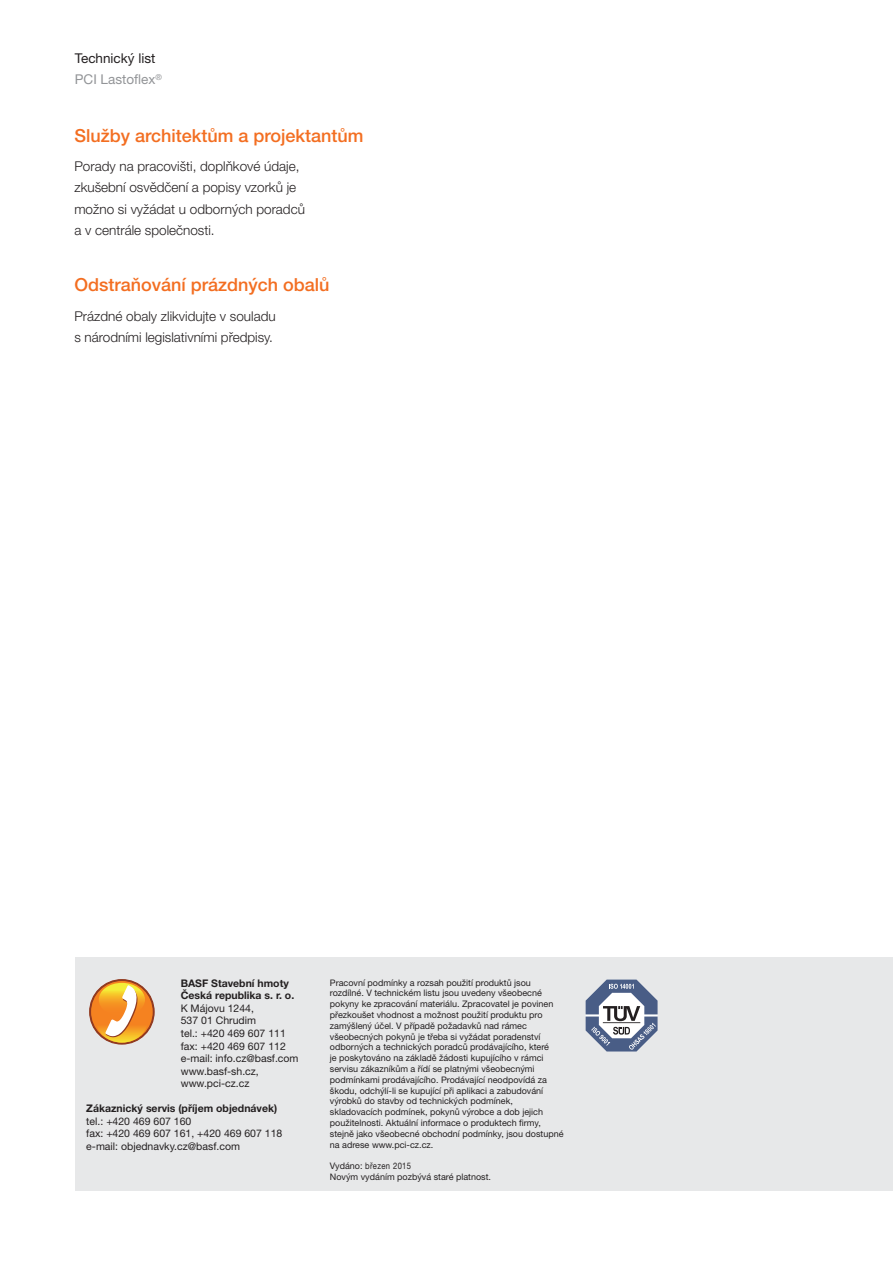
<style>
.page{position:relative;width:893px;height:1263px;background:#fff}
.page>*{position:absolute;margin:0;border:0;box-sizing:border-box;transform-origin:0 0}
.t1{font:500 18px "Helvetica Neue LT Pro";color:#f36e21}
.t2{font:300 13.5px/21.3px "Helvetica Neue LT Pro";color:#231f20}
.t3{font:13.5px/21.3px "Helvetica Neue LT Pro";color:#231f20}
.t4{font:10.5px/12.6px "Helvetica Neue LT Pro";color:#231f20}
.t5{font:700 10.5px/12.6px "Helvetica Neue LT Pro";color:#231f20}
.t6{font:9px/10.8px "Helvetica Neue LT Pro";color:#231f20}
.s1{color:#939598}
</style>
<div class="page">
<div style="left:75px;top:957px;width:818px;height:234px;background:#e7e8e9"></div>
<svg style="left:90px;top:979px;width:64px;height:65px"></svg>
<svg style="left:586px;top:979px;width:72px;height:72px"></svg>
<h2 class="t3" style="left:75px;top:49px;width:88px">Technický list<br><span class="s1">PCI Lastoflex</span><sup>®</sup></h2>
<h1 class="t1" style="left:74px;top:129px;width:291px">Služby architektům a projektantům</h1>
<h2 class="t2" style="left:74px;top:157px;width:232px">Porady na pracovišti, doplňkové údaje, zkušební osvědčení a popisy vzorků je možno si vyžádat u odborných poradců a v centrále společnosti.</h2>
<h1 class="t1" style="left:74px;top:279px;width:257px">Odstraňování prázdných obalů</h1>
<h2 class="t2" style="left:74px;top:307px;width:203px">Prázdné obaly zlikvidujte v souladu s národními legislativními předpisy.</h2>
<p class="t5" style="left:181px;top:977px;width:115px">BASF Stavební hmoty<br>Česká republika s. r. o.</p>
<p class="t4" style="left:181px;top:1003px;width:119px">K Májovu 1244,<br>537 01 Chrudim<br>tel.: +420 469 607 111 fax: +420 469 607 112 e-mail: info.cz@basf.com www.basf-sh.cz, www.pci-cz.cz</p>
<p class="t5" style="left:86px;top:1103px;width:192px">Zákaznický servis (příjem objednávek)</p>
<p class="t4" style="left:86px;top:1116px;width:198px">tel.: +420 469 607 160<br>fax: +420 469 607 161, +420 469 607 118 e-mail: objednavky.cz@basf.com</p>
<p class="t6" style="left:330px;top:978px;width:235px">Pracovní podmínky a rozsah použití produktů jsou rozdílné. V technickém listu jsou uvedeny všeobecné pokyny ke zpracování materiálu. Zpracovatel je povinen přezkoušet vhodnost a možnost použití produktu pro zamýšlený účel. V případě požadavků nad rámec všeobecných pokynů je třeba si vyžádat poradenství odborných a technických poradců prodávajícího, které<br>je poskytováno na základě žádosti kupujícího v rámci servisu zákazníkům a řídí se platnými všeobecnými podmínkami prodávajícího. Prodávající neodpovídá za škodu, odchýlí-li se kupující při aplikaci a zabudování výrobků do stavby od technických podmínek, skladovacích podmínek, pokynů výrobce a dob jejich použitelnosti. Aktuální informace o produktech firmy, stejně jako všeobecné obchodní podmínky, jsou dostupné na adrese www.pci-cz.cz.</p>
<p class="t6" style="left:330px;top:1161px;width:163px">Vydáno: březen 2015<br>Novým vydáním pozbývá staré platnost.</p>
</div>
